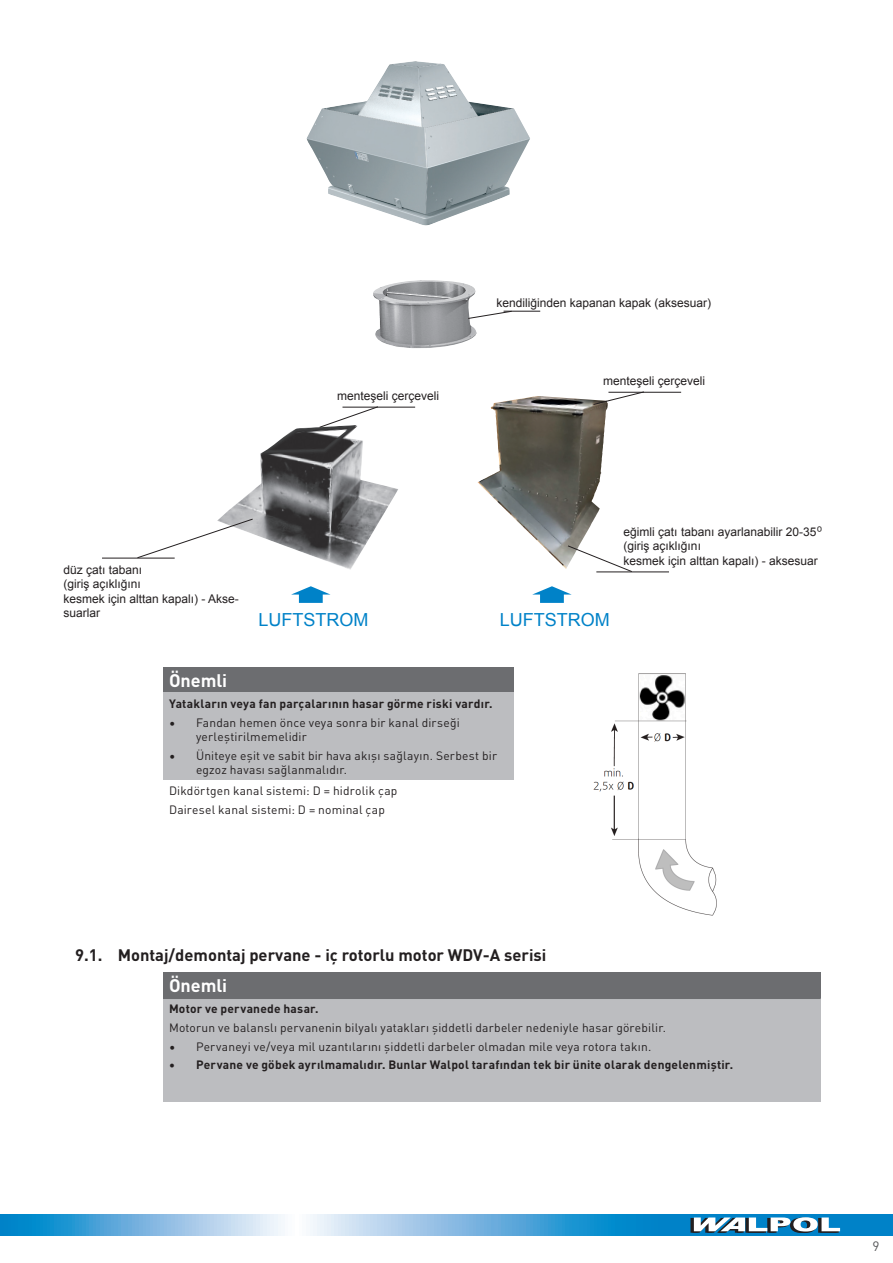
<style>
.page{position:relative;width:893px;height:1263px;background:#fff}
.page>*{position:absolute;margin:0;border:0;box-sizing:border-box;transform-origin:0 0}
.t1{font:18px "Arial";color:#0082c8}
.t2{font:700 18px "DIN Pro";color:#fff}
.t3{font:700 16.5px "DIN Pro";color:#231f20}
.t4{font:13.5px "DIN Pro";color:#57585a}
.t5{font:12px/14.4px "DIN Pro";letter-spacing:.015em;color:#231f20}
.t6{font:12px/14.4px "Arial";color:#231f20}
.t7{font:700 12px "DIN Pro";letter-spacing:.015em;color:#231f20}
.s1{font-family:"DIN Pro";font-size:13.5px}
</style>
<div class="page">
<svg style="left:0;top:1214px;width:893px;height:21px;background:#63afdd"></svg>
<svg style="left:690px;top:1217px;width:150px;height:16px"></svg>
<img style="left:307px;top:61px;width:223px;height:165px">
<img style="left:373px;top:280px;width:104px;height:68px">
<img style="left:219px;top:427px;width:179px;height:143px">
<img style="left:482px;top:396px;width:56px;height:84px">
<hr style="left:102px;top:558px;width:73px;height:1px;background:#231f20">
<svg style="left:137px;top:519px;width:116px;height:39px"></svg>
<svg style="left:291px;top:586px;width:40px;height:17px"></svg>
<svg style="left:532px;top:586px;width:40px;height:17px"></svg>
<hr style="left:342px;top:407px;width:73px;height:1px;background:#231f20">
<svg style="left:319px;top:406px;width:59px;height:22px"></svg>
<hr style="left:608px;top:392px;width:73px;height:1px;background:#231f20">
<svg style="left:593px;top:391px;width:51px;height:14px"></svg>
<hr style="left:596px;top:572px;width:73px;height:1px;background:#231f20">
<svg style="left:567px;top:545px;width:65px;height:27px"></svg>
<hr style="left:504px;top:311px;width:36px;height:1px;background:#231f20">
<svg style="left:468px;top:311px;width:44px;height:8px"></svg>
<div style="left:163px;top:667px;width:351px;height:26px;background:#6c6d70"></div>
<div style="left:163px;top:693px;width:351px;height:87px;background:#bcbdc0"></div>
<img style="left:593px;top:673px;width:124px;height:243px">
<div style="left:163px;top:972px;width:658px;height:26px;background:#6c6d70"></div>
<div style="left:163px;top:998px;width:658px;height:103px;background:#bcbdc0"></div>
<hr style="left:163px;top:997px;width:658px;height:2px;background:#6c6d70">
<p class="t6" style="left:496px;top:295px;width:216px">kendiliğinden kapanan kapak (aksesuar)</p>
<p class="t6" style="left:337px;top:389px;width:104px">menteşeli çerçeveli</p>
<p class="t6" style="left:603px;top:374px;width:104px">menteşeli çerçeveli</p>
<p class="t6" style="left:63px;top:563px;width:177px">düz çatı tabanı<br>(giriş açıklığını<br>kesmek için alttan kapalı) - Akse&shy;suarlar</p>
<p class="t6" style="left:624px;top:524px;width:200px">eğimli çatı tabanı ayarlanabilir 20-35<span class="s1">º </span>(giriş açıklığını<br>kesmek için alttan kapalı) - aksesuar</p>
<h1 class="t1" style="left:259px;top:608px;width:111px">LUFTSTROM</h1>
<h1 class="t1" style="left:500px;top:608px;width:111px">LUFTSTROM</h1>
<h1 class="t2" style="left:169px;top:666px;width:60px">Önemli</h1>
<p class="t7" style="left:169px;top:694px;width:325px">Yatakların veya fan parçalarının hasar görme riski vardır.</p>
<p class="t5" style="left:196px;top:714px;width:265px;text-indent:-27px">• Fandan hemen önce veya sonra bir kanal dirseği yerleştirilmemelidir</p>
<p class="t5" style="left:196px;top:747px;width:303px;text-indent:-27px">• Üniteye eşit ve sabit bir hava akışı sağlayın. Serbest bir egzoz havası sağlanmalıdır.</p>
<p class="t5" style="left:169px;top:781px;width:230px;line-height:18.6px">Dikdörtgen kanal sistemi: D = hidrolik çap<br>Dairesel kanal sistemi: D = nominal çap</p>
<h2 class="t3" style="left:75px;top:942px;width:473px">9.1. Montaj/demontaj pervane - iç rotorlu motor WDV-A serisi</h2>
<h1 class="t2" style="left:169px;top:972px;width:60px">Önemli</h1>
<p class="t7" style="left:169px;top:1000px;width:151px">Motor ve pervanede hasar.</p>
<p class="t5" style="left:169px;top:1020px;width:498px">Motorun ve balanslı pervanenin bilyalı yatakları şiddetli darbeler nedeniyle hasar görebilir.</p>
<p class="t5" style="left:169px;top:1038px;width:484px">• Pervaneyi ve/veya mil uzantılarını şiddetli darbeler olmadan mile veya rotora takın.</p>
<p class="t7" style="left:169px;top:1056px;width:566px">• Pervane ve göbek ayrılmamalıdır. Bunlar Walpol tarafından tek bir ünite olarak dengelenmiştir.</p>
<p class="t4" style="left:873px;top:1236px;width:9px">9</p>
</div>
